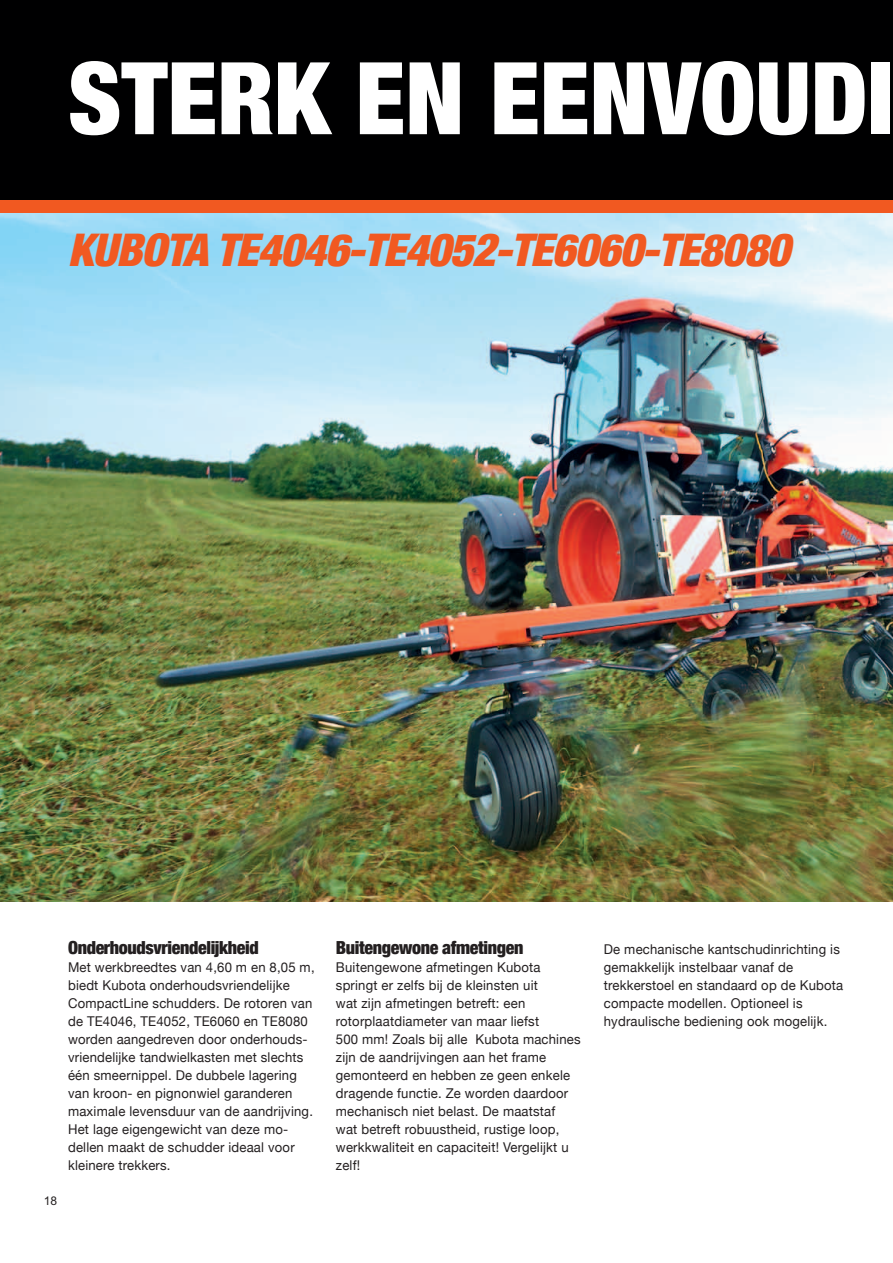
<style>
.page{position:relative;width:893px;height:1263px;background:#fff}
.page>*{position:absolute;margin:0;border:0;box-sizing:border-box;transform-origin:0 0}
.t1{font:900 condensed 100.5px "Helvetica Neue";color:#fff}
.t2{font:italic 900 condensed 45px "Helvetica Neue";color:#f15921}
.t3{font:900 condensed 18px "Helvetica Neue";letter-spacing:-.02em;color:#231f20}
.t4{font:13.5px/18px "Helvetica Neue";letter-spacing:.015em;color:#231f20}
.t5{font:12px "Arial";color:#231f20}
</style>
<div class="page">
<img style="left:0;top:213px;width:893px;height:688px">
<div style="left:0;top:0;width:893px;height:200px;background:#000001"></div>
<div style="left:0;top:200px;width:893px;height:13px;background:#f15921"></div>
<h1 class="t1" style="left:68px;top:36px;width:820px">STERK EN EENVOUDI</h1>
<h2 class="t2" style="left:68px;top:222px;width:735px">KUBOTA TE4046-TE4052-TE6060-TE8080</h2>
<p class="t5" style="left:44px;top:1194px;width:15px">18</p>
<h3 class="t3" style="left:68px;top:937px;width:192px">Onderhoudsvriendelijkheid</h3>
<p class="t4" style="left:68px;top:958px;width:248px">Met werkbreedtes van 4,60 m en 8,05 m, biedt Kubota onderhoudsvriendelijke CompactLine schudders. De rotoren van de TE4046, TE4052, TE6060 en TE8080 worden aangedreven door onderhouds&shy;vriendelijke tandwielkasten met slechts één smeernippel. De dubbele lagering van kroon- en pignonwiel garanderen maximale levensduur van de aandrijving.<br>Het lage eigengewicht van deze mo&shy;dellen maakt de schudder ideaal voor kleinere trekkers.</p>
<h3 class="t3" style="left:336px;top:937px;width:189px">Buitengewone afmetingen</h3>
<p class="t4" style="left:336px;top:958px;width:246px">Buitengewone afmetingen Kubota springt er zelfs bij de kleinsten uit<br>wat zijn afmetingen betreft: een rotorplaatdiameter van maar liefst<br>500 mm! Zoals bij alle Kubota machines zijn de aandrijvingen aan het frame gemonteerd en hebben ze geen enkele dragende functie. Ze worden daardoor mechanisch niet belast. De maatstaf<br>wat betreft robuustheid, rustige loop, werkkwaliteit en capaciteit! Vergelijkt u zelf!</p>
<p class="t4" style="left:604px;top:940px;width:241px">De mechanische kantschudinrichting is gemakkelijk instelbaar vanaf de trekkerstoel en standaard op de Kubota compacte modellen. Optioneel is hydraulische bediening ook mogelijk.</p>
</div>
